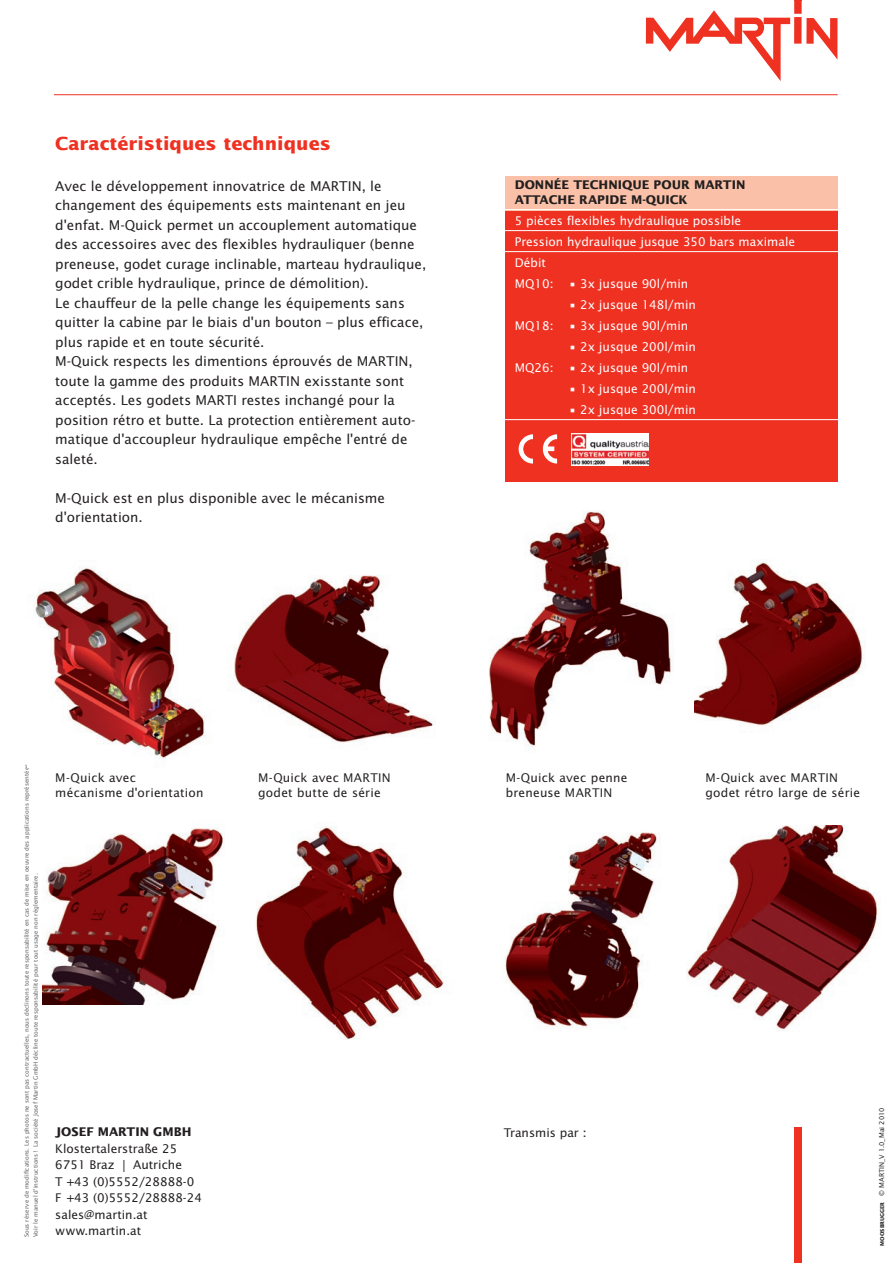
<style>
.page{position:relative;width:893px;height:1263px;background:#fff}
.page>*{position:absolute;margin:0;border:0;box-sizing:border-box;transform-origin:0 0}
.t1{font:700 18px "Lucida Sans";color:#ef3122}
.t2{font:13.5px/19.5px "Lucida Sans";color:#231f20}
.t3{font:12px/16.5px "Lucida Sans";letter-spacing:.01em;color:#231f20}
.t4{font:12px/21px "Lucida Sans";color:#fff}
.t5{font:700 12px/15px "Lucida Sans";color:#231f20}
.t6{font:6.75px "Lucida Sans";color:#231f20}
.t7{font:6px/9px "Lucida Sans";color:#636366}
.t8{font:700 5.25px "Lucida Sans";color:#231f20}
</style>
<div class="page">
<img style="left:694px;top:562px;width:169px;height:164px">
<img style="left:489px;top:511px;width:183px;height:239px">
<div style="left:505px;top:177px;width:333px;height:304px;background:#ef3122"></div>
<hr style="left:54px;top:94px;width:784px;height:1px;background:#ef3122">
<div style="left:505px;top:176px;width:333px;height:34px;background:#fbc1a8"></div>
<hr style="left:502px;top:209px;width:361px;height:1px;background:#fff">
<hr style="left:502px;top:230px;width:374px;height:1px;background:#fff">
<hr style="left:502px;top:251px;width:374px;height:1px;background:#fff">
<hr style="left:502px;top:419px;width:374px;height:1px;background:#fff">
<svg style="left:646px;top:0;width:191px;height:81px"></svg>
<div style="left:794px;top:1128px;width:7px;height:135px;background:#ef3122"></div>
<img style="left:43px;top:828px;width:180px;height:176px">
<img style="left:505px;top:832px;width:152px;height:197px">
<img style="left:686px;top:825px;width:193px;height:206px">
<img style="left:35px;top:567px;width:172px;height:193px">
<img style="left:256px;top:826px;width:188px;height:214px">
<img style="left:571px;top:433px;width:78px;height:33px">
<img style="left:518px;top:434px;width:40px;height:30px">
<img style="left:234px;top:575px;width:199px;height:168px">
<h1 class="t1" style="left:55px;top:133px;width:277px">CARACTÉRISTIQUES TECHNIQUES</h1>
<p class="t2" style="left:55px;top:176px;width:372px">Avec le développement innovatrice de MARTIN, le changement des équipements ests maintenant en jeu d'enfat. M-Quick permet un accouplement automatique des accessoires avec des flexibles hydrauliquer (benne preneuse, godet curage inclinable, marteau hydraulique, godet crible hydraulique, prince de démolition).<br>Le chauffeur de la pelle change les équipements sans quitter la cabine par le biais d'un bouton – plus efficace, plus rapide et en toute sécurité.<br>M-Quick respects les dimentions éprouvés de MARTIN, toute la gamme des produits MARTIN exisstante sont acceptés. Les godets MARTI restes inchangé pour la position rétro et butte. La protection entièrement auto&shy;matique d'accoupleur hydraulique empêche l'entré de saleté.</p>
<p class="t2" style="left:55px;top:488px;width:331px">M-Quick est en plus disponible avec le mécanisme d'orientation.</p>
<p class="t5" style="left:515px;top:178px;width:189px">DONNÉE TECHNIQUE POUR MARTIN<br>ATTACHE RAPIDE M-QUICK</p>
<p class="t4" style="left:515px;top:211px;width:282px">5 pièces flexibles hydraulique possible<br>Pression hydraulique jusque 350 bars maximale<br>Débit<br>MQ10:</p>
<p class="t4" style="left:569px;top:274px;width:121px">• 3x jusque 90l/min</p>
<p class="t4" style="left:569px;top:295px;width:129px">• 2x jusque 148l/min</p>
<p class="t4" style="left:515px;top:316px;width:40px">MQ18:</p>
<p class="t4" style="left:569px;top:316px;width:121px">• 3x jusque 90l/min</p>
<p class="t4" style="left:569px;top:337px;width:129px">• 2x jusque 200l/min</p>
<p class="t4" style="left:515px;top:358px;width:40px">MQ26:</p>
<p class="t4" style="left:569px;top:358px;width:121px">• 2x jusque 90l/min</p>
<p class="t4" style="left:569px;top:379px;width:129px">• 1x jusque 200l/min</p>
<p class="t4" style="left:569px;top:400px;width:129px">• 2x jusque 300l/min</p>
<p class="t7" style="left:22px;top:1237px;width:476px;rotate:-90deg">Sous réserve de modifications. Les photos ne sont pas contractuelles, nous déclinons toute responsabilité en cas de mise en oeuvre des applications représentées.<br>Voir le manuel d'instructions ! La société Josef Martin GmbH décline toute responsabilité pour tout usage non réglementaire.</p>
<p class="t3" style="left:258px;top:771px;width:134px;line-height:14.4px">M-Quick avec MARTIN godet butte de série</p>
<p class="t3" style="left:506px;top:771px;width:123px;line-height:14.4px">M-Quick avec penne breneuse MARTIN</p>
<p class="t3" style="left:55px;top:771px;width:150px;line-height:14.4px">M-Quick avec mécanisme d'orientation</p>
<p class="t5" style="left:55px;top:1125px;width:15px">JOSEF</p>
<p class="t5" style="left:98px;top:1125px;width:10px">MARTIN</p>
<p class="t5" style="left:153px;top:1125px;width:38px">GMBH</p>
<p class="t3" style="left:55px;top:1140px;width:148px">Klostertalerstraße 25<br>6751 Braz | Autriche<br>T +43 (0)5552/28888-0<br>F +43 (0)5552/28888-24 sales@martin.at www.martin.at</p>
<p class="t3" style="left:504px;top:1124px;width:84px">Transmis par :</p>
<p class="t3" style="left:705px;top:771px;width:156px;line-height:14.4px">M-Quick avec MARTIN godet rétro large de série</p>
<p class="t6" style="left:878px;top:1196px;width:90px;rotate:-90deg">© MARTIN_V 1.0_Mai 2010</p>
<p class="t8" style="left:879px;top:1245px;width:45px;rotate:-90deg">MOOSBRUGGER</p>
</div>
